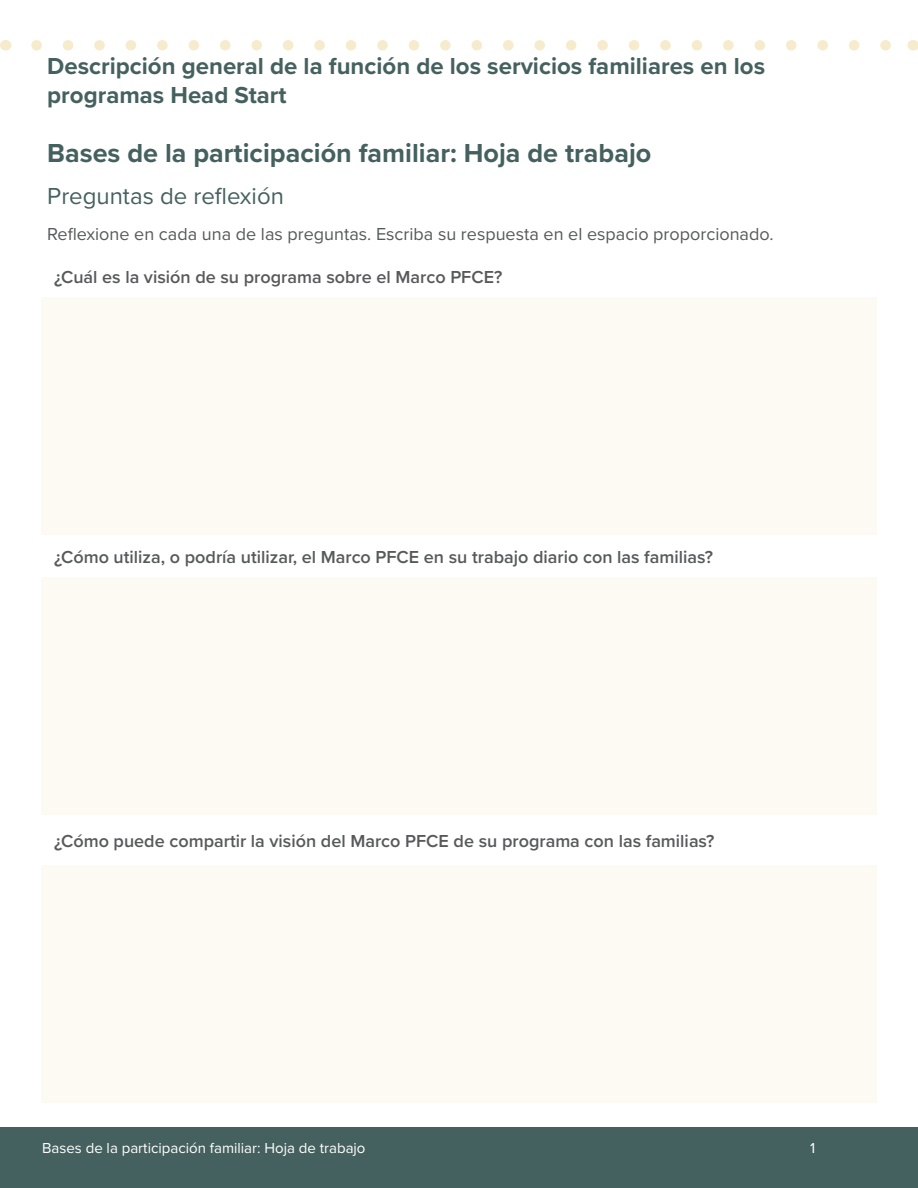
<style>
.page{position:relative;width:918px;height:1188px;background:#fff}
.page>*{position:absolute;margin:0;border:0;box-sizing:border-box;transform-origin:0 0}
.t1{font:700 27px "Proxima Nova";color:#45615f}
.t2{font:700 24px/28.8px "Proxima Nova";color:#45615f}
.t3{font:24px "Proxima Nova";color:#45615f}
.t4{font:600 18px "Proxima Nova";color:#58595b}
.t5{font:18px "Proxima Nova";color:#58595b}
.t6{font:15px "Proxima Nova";color:#fff}
</style>
<div class="page">
<div style="left:0;top:1127px;width:918px;height:61px;background:#45615f"></div>
<svg style="left:37px;top:40px;width:854px;height:11px"></svg>
<div style="left:41px;top:297px;width:836px;height:238px;background:#fdfaf3"></div>
<div style="left:41px;top:577px;width:836px;height:237px;background:#fdfaf3"></div>
<div style="left:41px;top:865px;width:836px;height:238px;background:#fdfaf3"></div>
<h1 class="t2" style="left:47px;top:51px;width:719px">Descripción general de la función de los servicios familiares en los programas Head Start</h1>
<h2 class="t1" style="left:47px;top:133px;width:606px">Bases de la participación familiar: Hoja de trabajo</h2>
<h3 class="t3" style="left:47px;top:179px;width:238px">Preguntas de reflexión</h3>
<p class="t5" style="left:47px;top:220px;width:728px">Reflexione en cada una de las preguntas. Escriba su respuesta en el espacio proporcionado.</p>
<p class="t4" style="left:54px;top:263px;width:450px">¿Cuál es la visión de su programa sobre el Marco PFCE?</p>
<p class="t4" style="left:54px;top:544px;width:661px">¿Cómo utiliza, o podría utilizar, el Marco PFCE en su trabajo diario con las familias?</p>
<p class="t4" style="left:54px;top:828px;width:662px">¿Cómo puede compartir la visión del Marco PFCE de su programa con las familias?</p>
<p class="t6" style="left:42px;top:1137px;width:325px">Bases de la participación familiar: Hoja de trabajo</p>
<p class="t6" style="left:810px;top:1137px;width:7px">1</p>
</div>
